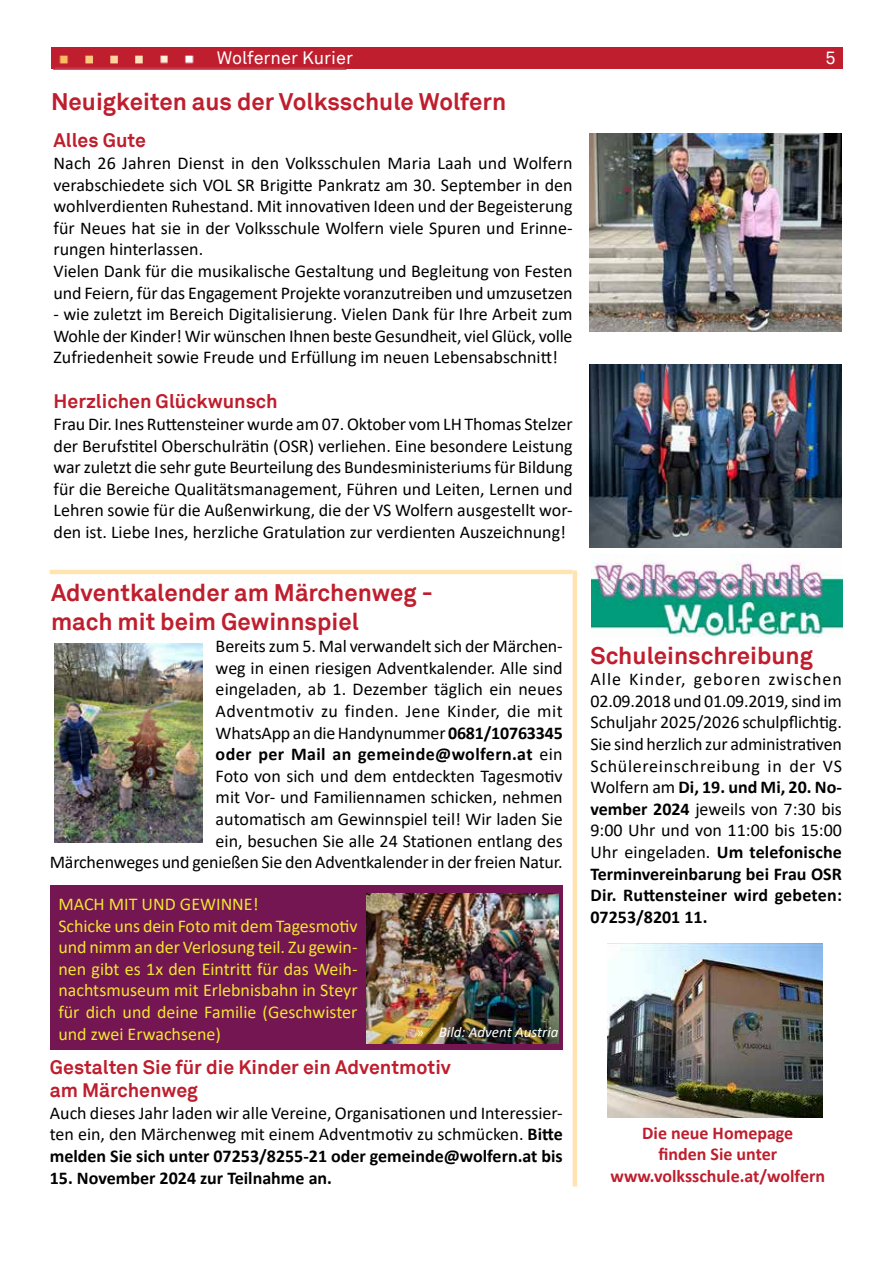
<style>
.page{position:relative;width:893px;height:1263px;background:#fff}
.page>*{position:absolute;margin:0;border:0;box-sizing:border-box;transform-origin:0 0}
.t1{font:700 24px/28.8px "Akkurat";color:#be1e2d}
.t2{font:700 19.5px/23.4px "Akkurat";color:#be1e2d}
.t3{font:18px/21.6px "Calibri";color:#000;text-align:justify}
.t4{font:18px/21.6px "Calibri";color:#f2e530}
.t5{font:700 18px/21.6px "Calibri";color:#be1e2d;text-align:center}
.t6{font:700 18px "Calibri";color:#000}
.t7{font:18px "Akkurat";color:#fff}
.t8{font:italic 15px "Calibri";color:#fff}
.s1{font-weight:700}
.s2{font-family:"Myriad Pro";font-style:normal}
</style>
<div class="page">
<img style="left:54px;top:644px;width:149px;height:198px">
<div style="left:50px;top:886px;width:513px;height:164px;background:#731652"></div>
<img style="left:366px;top:894px;width:192px;height:149px">
<img style="left:607px;top:944px;width:216px;height:173px">
<img style="left:591px;top:561px;width:252px;height:75px">
<img style="left:589px;top:365px;width:253px;height:183px">
<img style="left:589px;top:133px;width:253px;height:198px">
<hr style="left:50px;top:570px;width:523px;height:4px;background:#ffe4b1">
<hr style="left:573px;top:570px;width:4px;height:616px;background:#ffe4b1">
<div style="left:51px;top:48px;width:791px;height:21px;background:#be1e2d"></div>
<img style="left:59px;top:55px;width:135px;height:9px">
<div style="left:53px;top:49px;width:293px;height:21px;border:2px solid #be1e2d"></div>
<p class="t7" style="left:217px;top:47px;width:138px">Wolferner Kurier</p>
<p class="t7" style="left:825px;top:47px;width:12px">5</p>
<h1 class="t1" style="left:51px;top:87px;width:457px">Neuigkeiten aus der Volksschule Wolfern</h1>
<p class="t2" style="left:54px;top:129px;width:94px">Alles Gute</p>
<p class="t3" style="left:54px;top:152px;width:521px;text-align:left">Nach 26 Jahren Dienst in den Volksschulen Maria Laah und Wolfern verabschiedete sich VOL SR Brigitte Pankratz am 30. September in den wohlverdienten Ruhestand. Mit innovativen Ideen und der Begeisterung für Neues hat sie in der Volksschule Wolfern viele Spuren und Erinne&shy;rungen hinterlassen.<br>Vielen Dank für die musikalische Gestaltung und Begleitung von Festen und Feiern, für das Engagement Projekte voranzutreiben und umzusetzen</p>
<p class="t3" style="left:54px;top:303px;width:521px">- wie zuletzt im Bereich Digitalisierung. Vielen Dank für Ihre Arbeit zum Wohle der Kinder! Wir wünschen Ihnen beste Gesundheit, viel Glück, volle Zufriedenheit sowie Freude und Erfüllung im neuen Lebensabschnitt!</p>
<p class="t2" style="left:54px;top:390px;width:226px">Herzlichen Glückwunsch</p>
<p class="t3" style="left:54px;top:413px;width:521px">Frau Dir. Ines Ruttensteiner wurde am 07. Oktober vom LH Thomas Stelzer der Berufstitel Oberschulrätin (OSR) verliehen. Eine besondere Leistung war zuletzt die sehr gute Beurteilung des Bundesministeriums für Bildung für die Bereiche Qualitätsmanagement, Führen und Leiten, Lernen und Lehren sowie für die Außenwirkung, die der VS Wolfern ausgestellt wor&shy;den ist. Liebe Ines, herzliche Gratulation zur verdienten Auszeichnung!</p>
<h1 class="t1" style="left:51px;top:578px;width:383px">Adventkalender am Märchenweg - mach mit beim Gewinnspiel</h1>
<p class="t3" style="left:50px;top:635px;width:514px;text-align:right">Bereits zum 5. Mal verwandelt sich der Märchen-<br>weg in einen riesigen Adventkalender. Alle sind<br>eingeladen, ab 1. Dezember täglich ein neues<br>Adventmotiv zu finden. Jene Kinder, die mit<br>WhatsApp an die Handynummer <span class="s1">0681/10763345<br>oder per Mail an gemeinde@wolfern.at</span> ein<br>Foto von sich und dem entdeckten Tagesmotiv<br>mit Vor- und Familiennamen schicken, nehmen<br>automatisch am Gewinnspiel teil! Wir laden Sie<br>ein, besuchen Sie alle 24 Stationen entlang des<br>Märchenweges und genießen Sie den Adventkalender in der freien Natur.</p>
<p class="t4" style="left:58px;top:893px;width:301px">MACH MIT UND GEWINNE!<br>Schicke uns dein Foto mit dem Tagesmotiv und nimm an der Verlosung teil. Zu gewin&shy;nen gibt es 1x den Eintritt für das Weih&shy;nachtsmuseum mit Erlebnisbahn in Steyr für dich und deine Familie (Geschwister und zwei Erwachsene)</p>
<p class="t8" style="left:417px;top:1021px;width:143px"><span class="s2">»</span> Bild: Advent Austria</p>
<p class="t2" style="left:50px;top:1055px;width:403px">Gestalten Sie für die Kinder ein Adventmotiv am Märchenweg</p>
<p class="t3" style="left:50px;top:1101px;width:514px">Auch dieses Jahr laden wir alle Vereine, Organisationen und Interessier&shy;ten ein, den Märchenweg mit einem Adventmotiv zu schmücken. <span class="s1">Bitte melden Sie sich unter 07253/8255-21 oder gemeinde@wolfern.at bis</span></p>
<p class="t6" style="left:50px;top:1165px;width:284px">15. November 2024 zur Teilnahme an.</p>
<h1 class="t1" style="left:590px;top:641px;width:224px">Schuleinschreibung</h1>
<p class="t3" style="left:590px;top:668px;width:253px">Alle Kinder, geboren zwischen 02.09.2018 und 01.09.2019, sind im Schuljahr 2025/2026 schulpflichtig.<br>Sie sind herzlich zur administrativen Schülereinschreibung in der VS Wolfern am <span class="s1">Di, 19. und Mi, 20. No&shy;vember 2024</span> jeweils von 7:30 bis 9:00 Uhr und von 11:00 bis 15:00<br>Uhr eingeladen. <span class="s1">Um telefonische Terminvereinbarung bei Frau OSR Dir. Ruttensteiner wird gebeten:<br>07253/8201 11.</span></p>
<p class="t5" style="left:610px;top:1122px;width:216px">Die neue Homepage<br>finden Sie unter www.volksschule.at/wolfern</p>
</div>
